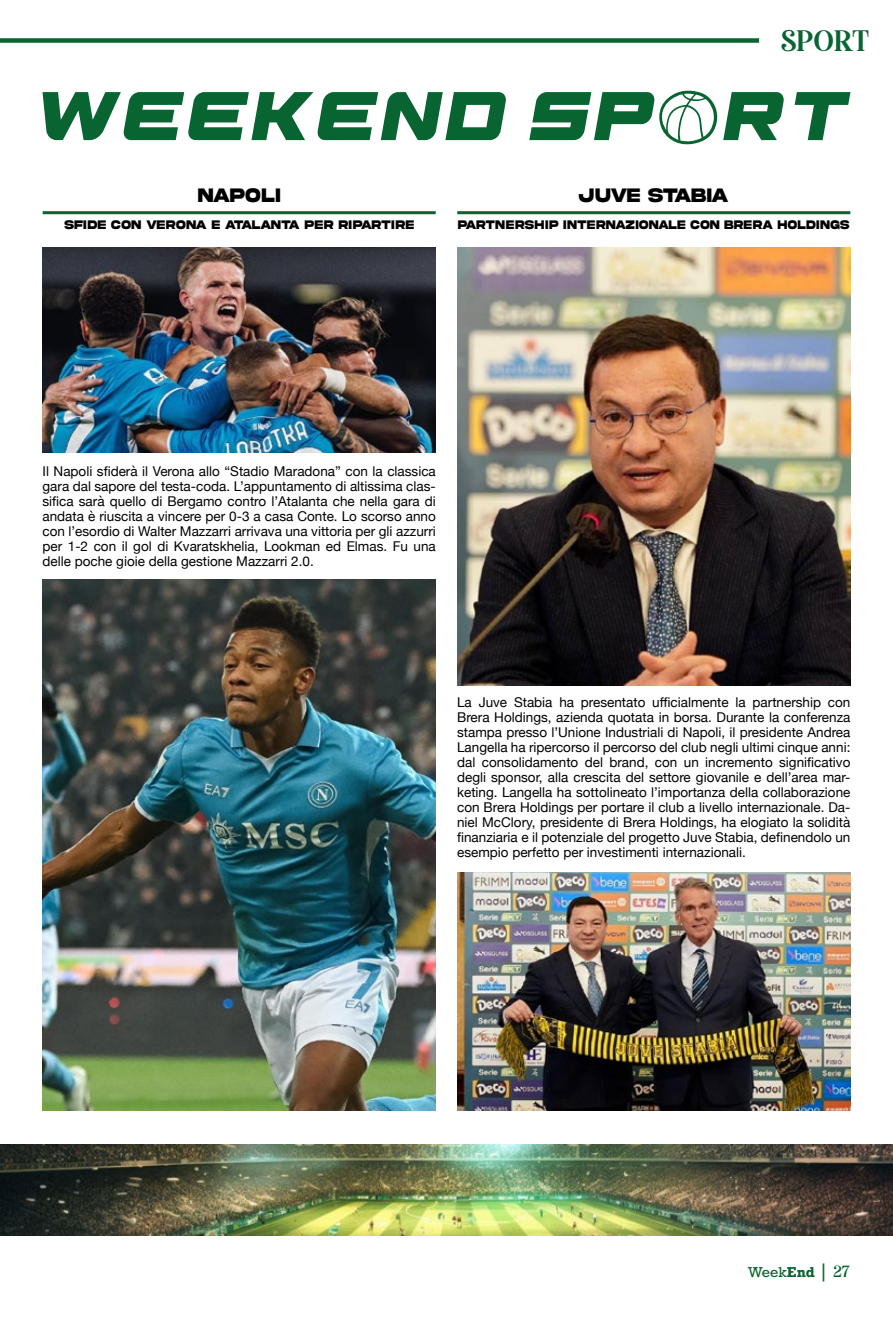
<style>
.page{position:relative;width:893px;height:1319px;background:#fff}
.page>*{position:absolute;margin:0;border:0;box-sizing:border-box;transform-origin:0 0}
.t1{font:33px "Mandalika DEMO";color:#086531}
.t2{font:700 20.7px "Akira Expanded Super";color:#000;scale:.8 1}
.t3{font:13.5px/15px "Helvetica Neue";color:#000;text-align:justify}
.t4{font:13.5px "Rockwell";color:#09642e}
.t5{font:700 13.2px "Akira Expanded Super";letter-spacing:.055em;color:#000;scale:.78 1}
.t6{font:700 13.2px "Akira Expanded Super";letter-spacing:.055em;color:#000;scale:.8 1}
.s1{font-weight:700}
.s2{font-size:18px}
.s3{font-family:"Mandalika DEMO";font-size:18px}
</style>
<div class="page">
<div style="left:0;top:38px;width:759px;height:5px;background:#086531"></div>
<svg style="left:43px;top:90px;width:807px;height:55px"></svg>
<hr style="left:43px;top:211px;width:393px;height:3px;background:#09642e">
<img style="left:43px;top:579px;width:393px;height:531px">
<img style="left:457px;top:247px;width:393px;height:438px">
<hr style="left:457px;top:211px;width:393px;height:3px;background:#09642e">
<img style="left:0;top:1144px;width:893px;height:90px">
<img style="left:43px;top:247px;width:393px;height:205px">
<img style="left:457px;top:872px;width:393px;height:238px">
<h1 class="t1" style="left:781px;top:21px;width:89px">SPORT</h1>
<h2 class="t2" style="left:198px;top:186px;width:104px">NAPOLI</h2>
<p class="t6" style="left:64px;top:218px;width:439px">SFIDE CON VERONA E ATALANTA PER RIPARTIRE</p>
<p class="t5" style="left:458px;top:218px;width:503px">PARTNERSHIP INTERNAZIONALE CON BRERA HOLDINGS</p>
<h2 class="t2" style="left:579px;top:186px;width:189px">JUVE STABIA</h2>
<p class="t3" style="left:43px;top:464px;width:395px">Il Napoli sfiderà il Verona allo “Stadio Maradona” con la classica gara dal sapore del testa-coda. L’appuntamento di altissima clas&shy;sifica sarà quello di Bergamo contro l’Atalanta che nella gara di andata è riuscita a vincere per 0-3 a casa Conte. Lo scorso anno con l’esordio di Walter Mazzarri arrivava una vittoria per gli azzurri per 1-2 con il gol di Kvaratskhelia, Lookman ed Elmas. Fu una delle poche gioie della gestione Mazzarri 2.0.</p>
<p class="t3" style="left:457px;top:695px;width:395px">La Juve Stabia ha presentato ufficialmente la partnership con Brera Holdings, azienda quotata in borsa. Durante la conferenza stampa presso l’Unione Industriali di Napoli, il presidente Andrea Langella ha ripercorso il percorso del club negli ultimi cinque anni: dal consolidamento del brand, con un incremento significativo degli sponsor, alla crescita del settore giovanile e dell’area mar&shy;keting. Langella ha sottolineato l’importanza della collaborazione con Brera Holdings per portare il club a livello internazionale. Da&shy;niel McClory, presidente di Brera Holdings, ha elogiato la solidità finanziaria e il potenziale del progetto Juve Stabia, definendolo un esempio perfetto per investimenti internazionali.</p>
<p class="t4" style="left:748px;top:1263px;width:104px">Week<span class="s1">End</span> <span class="s2">|</span> <span class="s3">27</span></p>
</div>
